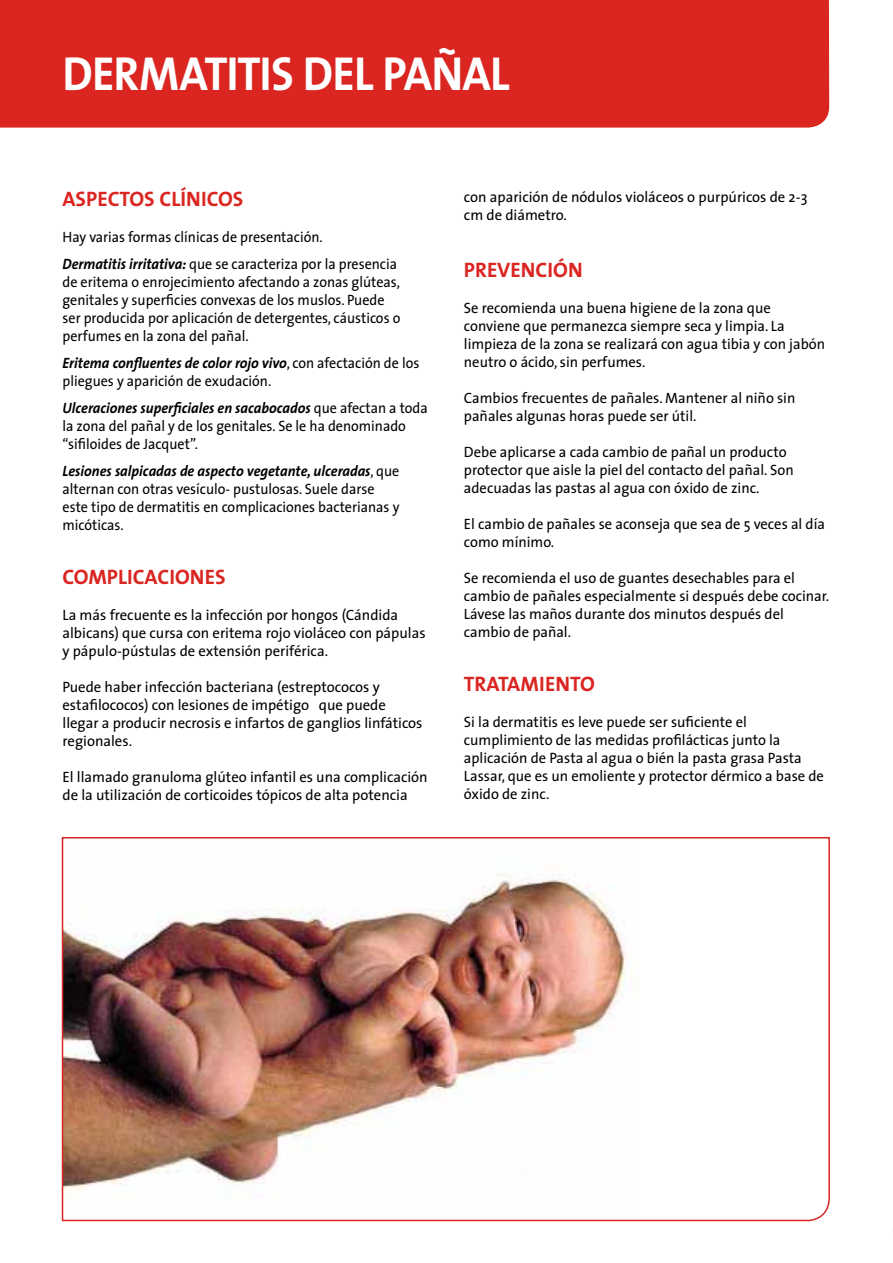
<style>
.page{position:relative;width:893px;height:1263px;background:#fff}
.page>*{position:absolute;margin:0;border:0;box-sizing:border-box;transform-origin:0 0}
.t1{font:700 48px "The Sans";letter-spacing:-.02em;color:#fff;scale:.95 1}
.t2{font:700 21px "The Sans";color:#da2520}
.t3{font:15px/18px "The Sans";color:#000}
.t4{font:15px/18px "The Sans";color:#000;scale:.94 1}
.s1{font-weight:700;font-style:italic}
</style>
<div class="page">
<div style="left:0;top:0;width:829px;height:128px;background:#da2520"></div>
<img style="left:61px;top:837px;width:769px;height:385px">
<h1 class="t1" style="left:63px;top:34px;width:472px">DERMATITIS DEL PAÑAL</h1>
<h2 class="t2" style="left:63px;top:181px;width:182px">ASPECTOS CLÍNICOS</h2>
<p class="t4" style="left:63px;top:223px;width:357px;line-height:27px">Hay varias formas clínicas de presentación.<br><span class="s1">Dermatitis irritativa:</span> que se caracteriza por la presencia</p>
<p class="t4" style="left:63px;top:272px;width:361px">de eritema o enrojecimiento afectando a zonas glúteas, genitales y superficies convexas de los muslos. Puede ser producida por aplicación de detergentes, cáusticos o perfumes en la zona del pañal.</p>
<p class="t4" style="left:63px;top:353px;width:381px"><span class="s1">Eritema confluentes de color rojo vivo</span>, con afectación de los pliegues y aparición de exudación.</p>
<p class="t4" style="left:63px;top:398px;width:390px"><span class="s1">Ulceraciones superficiales en sacabocados</span> que afectan a toda la zona del pañal y de los genitales. Se le ha denominado “sifiloides de Jacquet”.</p>
<p class="t4" style="left:63px;top:461px;width:360px"><span class="s1">Lesiones salpicadas de aspecto vegetante, ulceradas</span>, que alternan con otras vesículo- pustulosas. Suele darse este tipo de dermatitis en complicaciones bacterianas y micóticas.</p>
<h2 class="t2" style="left:63px;top:559px;width:165px">COMPLICACIONES</h2>
<p class="t3" style="left:63px;top:605px;width:365px">La más frecuente es la infección por hongos (Cándida albicans) que cursa con eritema rojo violáceo con pápulas y pápulo-pústulas de extensión periférica.</p>
<p class="t3" style="left:63px;top:677px;width:361px">Puede haber infección bacteriana (estreptococos y estafilococos) con lesiones de impétigo que puede llegar a producir necrosis e infartos de ganglios linfáticos regionales.</p>
<p class="t3" style="left:63px;top:767px;width:367px">El llamado granuloma glúteo infantil es una complicación de la utilización de corticoides tópicos de alta potencia</p>
<p class="t3" style="left:464px;top:187px;width:345px">con aparición de nódulos violáceos o purpúricos de 2-3 cm de diámetro.</p>
<h2 class="t2" style="left:464px;top:252px;width:120px">PREVENCIÓN</h2>
<p class="t3" style="left:464px;top:298px;width:363px">Se recomienda una buena higiene de la zona que conviene que permanezca siempre seca y limpia. La limpieza de la zona se realizará con agua tibia y con jabón neutro o ácido, sin perfumes.</p>
<p class="t3" style="left:464px;top:388px;width:333px">Cambios frecuentes de pañales. Mantener al niño sin pañales algunas horas puede ser útil.</p>
<p class="t3" style="left:464px;top:442px;width:331px">Debe aplicarse a cada cambio de pañal un producto protector que aisle la piel del contacto del pañal. Son adecuadas las pastas al agua con óxido de zinc.</p>
<p class="t3" style="left:464px;top:514px;width:363px">El cambio de pañales se aconseja que sea de 5 veces al día como mínimo.</p>
<p class="t3" style="left:464px;top:568px;width:367px">Se recomienda el uso de guantes desechables para el cambio de pañales especialmente si después debe cocinar.<br>Lávese las maños durante dos minutos después del cambio de pañal.</p>
<h2 class="t2" style="left:464px;top:666px;width:132px">TRATAMIENTO</h2>
<p class="t3" style="left:464px;top:712px;width:361px">Si la dermatitis es leve puede ser suficiente el cumplimiento de las medidas profilácticas junto la aplicación de Pasta al agua o bién la pasta grasa Pasta Lassar, que es un emoliente y protector dérmico a base de óxido de zinc.</p>
</div>
